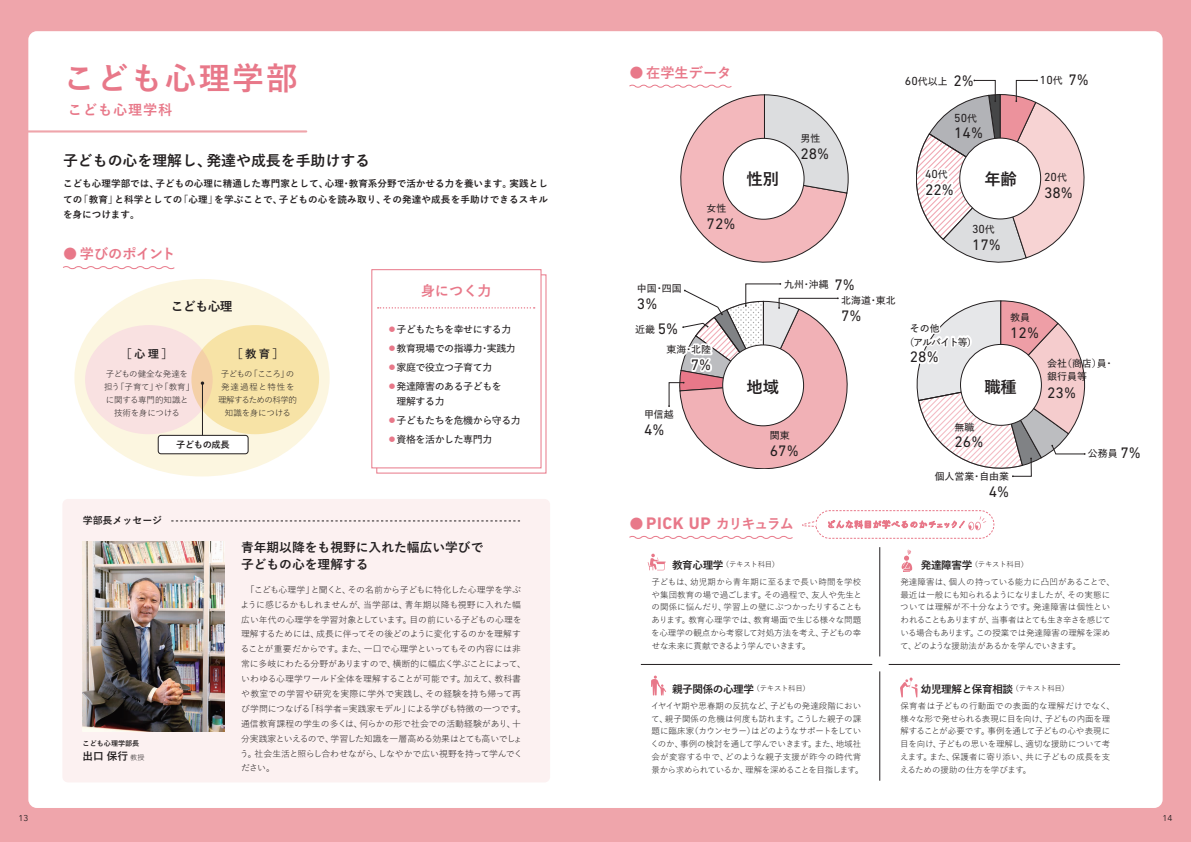
<style>
.page{position:relative;width:1191px;height:842px;background:#efa5ab}
.page>*{position:absolute;margin:0;border:0;box-sizing:border-box;transform-origin:0 0}
.t1{font:700 31.9px "Yu Go Pr 6 N";letter-spacing:.06em;color:#e87889}
.t2{font:700 16.3px "Yu Go Pr 6 N";color:#231f20}
.t3{font:15.5px "DIN Next LT Pro";color:#231f20}
.t4{font:700 14.9px "Yu Go Pr 6 N";color:#231f20}
.t5{font:700 14.2px "Yu Go Pr 6 N";color:#e87889}
.t6{font:700 14.2px "Yu Go Pr 6 N";letter-spacing:-.03em;color:#e87889}
.t7{font:700 14.2px "Yu Go Pr 6 N";letter-spacing:.06em;color:#e87889}
.t8{font:700 12.8px "Yu Go Pr 6 N";color:#231f20}
.t9{font:11.9px "DIN Next LT Pro";color:#231f20}
.t10{font:700 11.3px "Yu Go Pr 6 N";color:#231f20}
.t11{font:700 10.6px "Yu Go Pr 6 N";letter-spacing:-.04em;color:#231f20}
.t12{font:600 9.9px "Yu Go Pr 6 N";letter-spacing:-.04em;color:#231f20}
.t13{font:700 9.9px "Yu Go Pr 6 N";color:#231f20}
.t14{font:700 9.6px/15.6px "Yu Go Pr 6 N";letter-spacing:.02em;color:#231f20;text-align:justify}
.t15{font:700 9.2px "Yu Go Pr 6 N";letter-spacing:-.04em;color:#231f20}
.t16{font:8.9px/14.9px "Yu Go Pr 6 N";letter-spacing:-.015em;color:#231f20}
.t17{font:8.5px/12.8px "Yu Go Pr 6 N";letter-spacing:-.02em;color:#231f20}
.t18{font:8.5px/12.8px "Yu Go Pr 6 N";letter-spacing:-.06em;color:#231f20;text-align:center}
.t19{font:8.5px "Yu Go Pr 6 N";letter-spacing:.12em;color:#231f20}
.t20{font:8.5px "Avenir Next";color:#231f20}
.t21{font:7.4px "Yu Go Pr 6 N";letter-spacing:-.04em;color:#231f20}
.t22{font:700 7.1px "Yu Go Pr 6 N";color:#231f20}
.s1{color:#e87889}
.s2{font-weight:400;font-size:7.1px}
.s3{font-family:"DIN Next LT Pro";font-weight:400;font-size:11.9px}
.s4{font-family:"DIN Next LT Pro";font-weight:400;font-size:15.5px}
.s5{font-family:"Yu Go Pr 6 N";font-weight:600;font-size:9.9px}
.s6{font-size:15.5px}
.s7{font-family:"DIN Next LT Pro";font-size:17px}
.s8{font-weight:700;font-size:10.6px}
.s9{font-weight:400;font-size:7.4px}
</style>
<div class="page">
<div style="left:28px;top:31px;width:1134px;height:777px;background:#fff;border-radius:9px"></div>
<hr style="left:24px;top:130px;width:282px;height:3px;background:#efa5ab">
<div style="left:62px;top:499px;width:488px;height:283px;background:#fcf1f1;border-radius:6px"></div>
<img style="left:83px;top:541px;width:141px;height:190px">
<svg style="left:63px;top:266px;width:112px;height:4px"></svg>
<svg style="left:629px;top:535px;width:164px;height:4px"></svg>
<svg style="left:376px;top:274px;width:170px;height:199px"></svg>
<div style="left:371px;top:269px;width:170px;height:199px;background:#fff;border:1px solid #e87889"></div>
<svg style="left:378px;top:307px;width:156px;height:2px"></svg>
<hr style="left:879px;top:547px;width:1px;height:109px;background:#231f20">
<hr style="left:641px;top:664px;width:231px;height:1px;background:#231f20">
<hr style="left:888px;top:664px;width:232px;height:1px;background:#231f20">
<hr style="left:879px;top:671px;width:1px;height:110px;background:#231f20">
<svg style="left:629px;top:84px;width:219px;height:179px"></svg>
<div style="left:723px;top:138px;width:81px;height:81px;background:#fff;border-radius:50%"></div>
<div style="left:723px;top:138px;width:81px;height:81px;border:1px solid #231f20;border-radius:50%"></div>
<svg style="left:916px;top:80px;width:169px;height:183px"></svg>
<svg style="left:668px;top:283px;width:180px;height:186px"></svg>
<svg style="left:916px;top:300px;width:169px;height:177px"></svg>
<svg style="left:916px;top:322px;width:56px;height:42px"></svg>
<div style="left:924px;top:168px;width:30px;height:29px;background:#fff"></div>
<svg style="left:171px;top:521px;width:349px;height:1px"></svg>
<svg style="left:802px;top:510px;width:192px;height:29px"></svg>
<svg style="left:647px;top:553px;width:18px;height:17px"></svg>
<svg style="left:901px;top:550px;width:11px;height:21px"></svg>
<svg style="left:651px;top:675px;width:15px;height:20px"></svg>
<svg style="left:900px;top:677px;width:17px;height:20px"></svg>
<div style="left:74px;top:279px;width:256px;height:197px;background:#fcf6e0;border-radius:50%"></div>
<div style="left:85px;top:325px;width:128px;height:109px;background:#f9e1e1;border-radius:50%"></div>
<div style="left:191px;top:325px;width:128px;height:109px;background:linear-gradient(to right,#f5daa7,#f8e7a6);border-radius:50%"></div>
<div style="left:158px;top:435px;width:90px;height:19px;background:#fff;border-radius:3px"></div>
<div style="left:158px;top:435px;width:90px;height:19px;border:1px solid #231f20;border-radius:3px"></div>
<hr style="left:202px;top:383px;width:1px;height:52px;background:#231f20">
<p class="t1" style="left:63px;top:61px;width:236px">こども心理学部</p>
<p class="t7" style="left:68px;top:101px;width:106px">こども心理学科</p>
<p class="t4" style="left:63px;top:152px;width:308px">子どもの心を理解し、発達や成長を手助けする</p>
<p class="t14" style="left:63px;top:176px;width:486px">こども心理学部では、子どもの心理に精通した専門家として、心理・教育系分野で活かせる力を養います。実践としての「教育」と科学としての「心理」を学ぶことで、子どもの心を読み取り、その発達や成長を手助けできるスキルを身につけます。</p>
<p class="t6" style="left:63px;top:246px;width:114px">● 学びのポイント</p>
<p class="t8" style="left:171px;top:299px;width:63px">こども心理</p>
<p class="t10" style="left:121px;top:348px;width:54px">［心理］</p>
<p class="t10" style="left:231px;top:348px;width:54px">［教育］</p>
<p class="t17" style="left:104px;top:367px;width:92px;text-align:center">子どもの健全な発達を担う「子育て」や「教育」に関する専門的知識と技術を身につける</p>
<p class="t17" style="left:221px;top:367px;width:75px">子どもの「こころ」の</p>
<p class="t19" style="left:221px;top:379px;width:75px">発達過程と特性を</p>
<p class="t18" style="left:218px;top:392px;width:80px">理解するための科学的知識を身につける</p>
<p class="t15" style="left:176px;top:439px;width:55px">子どもの成長</p>
<p class="t13" style="left:83px;top:515px;width:81px">学部長メッセージ</p>
<p class="t5" style="left:421px;top:283px;width:72px">身につく力</p>
<p class="t12" style="left:387px;top:320px;width:126px"><span class="s1">・</span>子どもたちを幸せにする力</p>
<p class="t12" style="left:387px;top:339px;width:130px"><span class="s1">・</span>教育現場での指導力・実践力</p>
<p class="t12" style="left:387px;top:358px;width:107px"><span class="s1">・</span>家庭で役立つ子育て力</p>
<p class="t12" style="left:387px;top:378px;width:116px"><span class="s1">・</span>発達障害のある子どもを</p>
<p class="t12" style="left:387px;top:392px;width:59px">　理解する力</p>
<p class="t12" style="left:387px;top:411px;width:135px"><span class="s1">・</span>子どもたちを危機から守る力</p>
<p class="t12" style="left:387px;top:430px;width:107px"><span class="s1">・</span>資格を活かした専門力</p>
<p class="t22" style="left:83px;top:739px;width:58px">こども心理学部長</p>
<p class="t11" style="left:83px;top:750px;width:63px">出口保行<span class="s2">教授</span></p>
<p class="t8" style="left:241px;top:540px;width:244px">青年期以降をも視野に入れた幅広い学びで</p>
<p class="t8" style="left:241px;top:557px;width:129px">子どもの心を理解する</p>
<p class="t16" style="left:240px;top:581px;width:288px;text-indent:6px">「こども心理学」と聞くと、その名前から子どもに特化した心理学を学ぶように感じるかもしれませんが、当学部は、青年期以降も視野に入れた幅広い年代の心理学を学習対象としています。目の前にいる子どもの心理を理解するためには、成長に伴ってその後どのように変化するのかを理解することが重要だからです。また、一口で心理学といってもその内容には非常に多岐にわたる分野がありますので、横断的に幅広く学ぶことによって、いわゆる心理学ワールド全体を理解することが可能です。加えて、教科書や教室での学習や研究を実際に学外で実践し、その経験を持ち帰って再び学問につなげる「科学者＝実践家モデル」による学びも特徴の一つです。通信教育課程の学生の多くは、何らかの形で社会での活動経験があり、十分実践家といえるので、学習した知識を一層高める効果はとても高いでしょう。社会生活と照らし合わせながら、しなやかで広い視野を持って学んでください。</p>
<p class="t5" style="left:629px;top:64px;width:103px">● 在学生データ</p>
<p class="t12" style="left:706px;top:199px;width:21px">女性</p>
<p class="t3" style="left:706px;top:214px;width:30px">72%</p>
<p class="t2" style="left:746px;top:170px;width:34px">性別</p>
<p class="t12" style="left:800px;top:129px;width:21px">男性</p>
<p class="t3" style="left:800px;top:144px;width:30px">28%</p>
<p class="t12" style="left:905px;top:72px;width:70px"><span class="s3">60</span>代以上 <span class="s4">2%</span></p>
<p class="t9" style="left:1040px;top:73px;width:50px">10<span class="s5">代</span> <span class="s6">7%</span></p>
<p class="t9" style="left:954px;top:111px;width:24px">50<span class="s5">代</span></p>
<p class="t3" style="left:954px;top:124px;width:30px">14%</p>
<p class="t9" style="left:925px;top:167px;width:24px">40<span class="s5">代</span></p>
<p class="t3" style="left:925px;top:181px;width:30px">22%</p>
<p class="t2" style="left:984px;top:170px;width:34px">年齢</p>
<p class="t9" style="left:1044px;top:170px;width:24px">20<span class="s5">代</span></p>
<p class="t3" style="left:1044px;top:184px;width:30px">38%</p>
<p class="t9" style="left:972px;top:222px;width:24px">30<span class="s5">代</span></p>
<p class="t3" style="left:972px;top:235px;width:30px">17%</p>
<p class="t12" style="left:784px;top:275px;width:72px">九州・沖縄 <span class="s4">7%</span></p>
<p class="t12" style="left:637px;top:279px;width:46px">中国・四国</p>
<p class="t3" style="left:637px;top:294px;width:22px">3%</p>
<p class="t12" style="left:841px;top:291px;width:56px">北海道・東北</p>
<p class="t3" style="left:841px;top:306px;width:22px">7%</p>
<p class="t12" style="left:635px;top:320px;width:45px">近畿 <span class="s4">5%</span></p>
<p class="t12" style="left:666px;top:340px;width:46px">東海・北陸</p>
<p class="t3" style="left:690px;top:356px;width:22px">7%</p>
<p class="t12" style="left:644px;top:405px;width:31px">甲信越</p>
<p class="t3" style="left:644px;top:421px;width:22px">4%</p>
<p class="t2" style="left:746px;top:378px;width:34px">地域</p>
<p class="t12" style="left:770px;top:426px;width:21px">関東</p>
<p class="t3" style="left:770px;top:441px;width:30px">67%</p>
<p class="t5" style="left:629px;top:516px;width:166px">● <span class="s7">PICK UP</span> カリキュラム</p>
<p class="t12" style="left:910px;top:319px;width:31px">その他</p>
<p class="t12" style="left:904px;top:333px;width:74px">（アルバイト等）</p>
<p class="t3" style="left:910px;top:348px;width:30px">28%</p>
<p class="t12" style="left:1010px;top:308px;width:21px">教員</p>
<p class="t3" style="left:1010px;top:323px;width:30px">12%</p>
<p class="t2" style="left:984px;top:378px;width:34px">職種</p>
<p class="t12" style="left:954px;top:418px;width:21px">無職</p>
<p class="t3" style="left:954px;top:433px;width:30px">26%</p>
<p class="t12" style="left:934px;top:467px;width:76px">個人営業・自由業</p>
<p class="t3" style="left:988px;top:483px;width:22px">4%</p>
<p class="t12" style="left:1047px;top:354px;width:68px">会社（商店）員・</p>
<p class="t12" style="left:1047px;top:367px;width:41px">銀行員等</p>
<p class="t3" style="left:1047px;top:384px;width:30px">23%</p>
<p class="t12" style="left:1087px;top:444px;width:55px">公務員 <span class="s4">7%</span></p>
<p class="t21" style="left:672px;top:558px;width:109px"><span class="s8">教育心理学</span>（テキスト科目）</p>
<p class="t21" style="left:921px;top:558px;width:109px"><span class="s8">発達障害学</span>（テキスト科目）</p>
<p class="t17" style="left:651px;top:574px;width:212px;text-align:justify">子どもは、幼児期から青年期に至るまで長い時間を学校や集団教育の場で過ごします。その過程で、友人や先生との関係に悩んだり、学習上の壁にぶつかったりすることもあります。教育心理学では、教育場面で生じる様々な問題を心理学の観点から考察して対処方法を考え、子どもの幸せな未来に貢献できるよう学んでいきます。</p>
<p class="t11" style="left:672px;top:683px;width:139px">親子関係の心理学<span class="s9">（テキスト科目）</span></p>
<p class="t17" style="left:650px;top:698px;width:214px">イヤイヤ期や思春期の反抗など、子どもの発達段階において、親子関係の危機は何度も訪れます。こうした親子の課題に臨床家（カウンセラー）はどのようなサポートをしていくのか、事例の検討を通して学んでいきます。また、地域社会が変容する中で、どのような親子支援が昨今の時代背景から求められているか、理解を深めることを目指します。</p>
<p class="t17" style="left:900px;top:574px;width:216px">発達障害は、個人の持っている能力に凸凹があることで、最近は一般にも知られるようになりましたが、その実態については理解が不十分なようです。発達障害は個性といわれることもありますが、当事者はとても生き辛さを感じている場合もあります。この授業では発達障害の理解を深めて、どのような援助法があるかを学んでいきます。</p>
<p class="t11" style="left:921px;top:683px;width:150px">幼児理解と保育相談<span class="s9">（テキスト科目）</span></p>
<p class="t17" style="left:900px;top:698px;width:216px">保育者は子どもの行動面での表面的な理解だけでなく、様々な形で発せられる表現に目を向け、子どもの内面を理解することが必要です。事例を通して子どもの心や表現に目を向け、子どもの思いを理解し、適切な援助について考えます。また、保護者に寄り添い、共に子どもの成長を支えるための援助の仕方を学びます。</p>
<p class="t20" style="left:18px;top:811px;width:11px">13</p>
<p class="t20" style="left:1162px;top:811px;width:11px">14</p>
</div>
